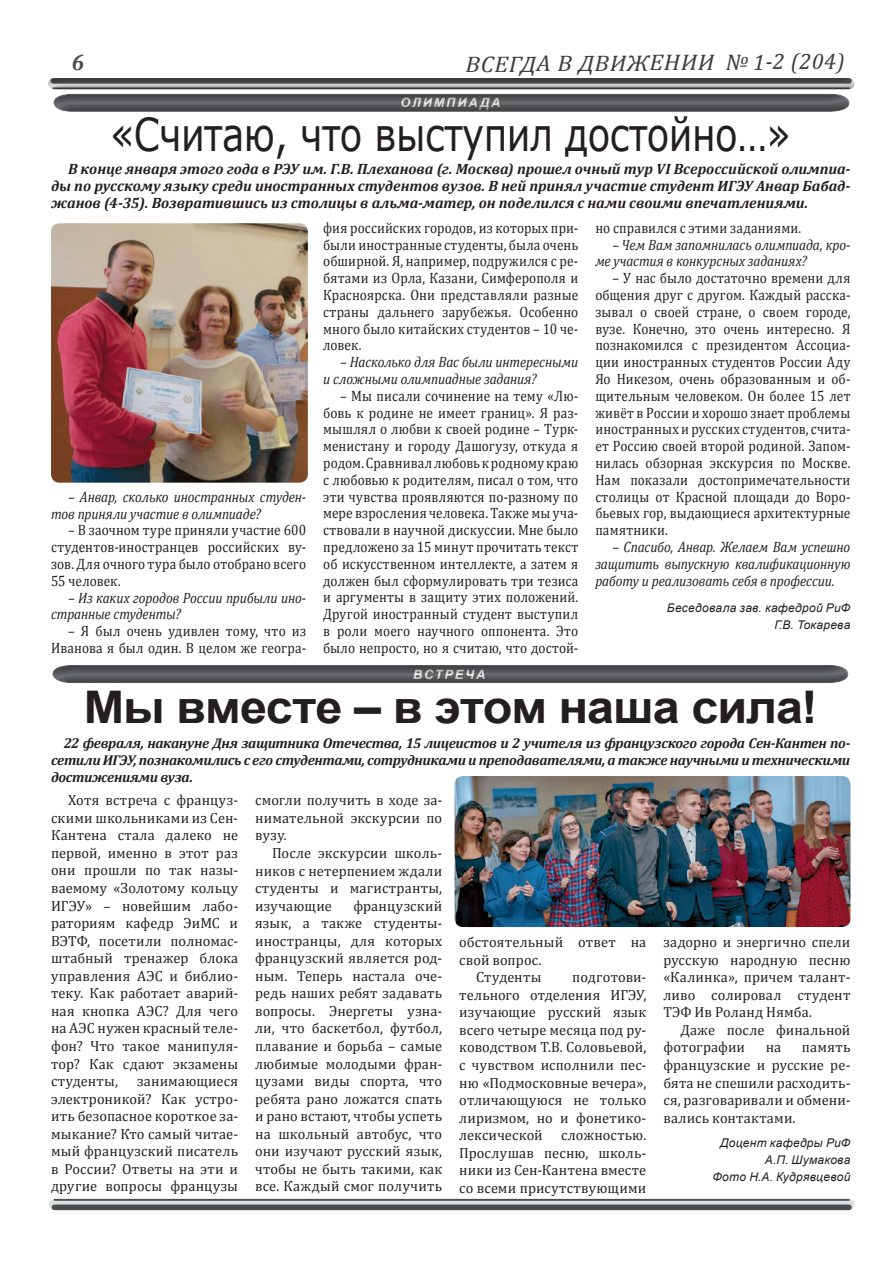
<style>
.page{position:relative;width:893px;height:1263px;background:#fff}
.page>*{position:absolute;margin:0;border:0;box-sizing:border-box;transform-origin:0 0}
.t1{font:45.3px "Verdana";letter-spacing:-.015em;color:#231f20;scale:.82 1}
.t2{font:700 45px "Arial";letter-spacing:-.02em;color:#231f20;scale:1.08 1}
.t3{font:italic 22.5px "Cambria";color:#3e3e3f;scale:1.09 1}
.t4{font:15px/16.8px "Cambria";letter-spacing:.01em;color:#231f20;text-align:justify;scale:.89 1}
.t5{font:italic 15px/16.8px "Cambria";letter-spacing:-.01em;color:#231f20;scale:.89 1}
.t6{font:italic 700 15px/17px "Cambria";letter-spacing:-.005em;color:#231f20;text-align:justify}
.t7{font:14.7px/17.5px "Cambria";letter-spacing:.01em;color:#231f20;text-align:justify}
.t8{font:italic 700 14.25px/17px "Cambria";letter-spacing:-.025em;color:#231f20;text-align:justify}
.t9{font:italic 700 12.9px "Arial";letter-spacing:.15em;color:#fff}
.t10{font:italic 12px/17px "Arial";letter-spacing:.02em;color:#231f20;text-align:right}
</style>
<div class="page">
<div style="left:54px;top:1199px;width:795px;height:11px;background:#dcdddf"></div>
<hr style="left:54px;top:1199px;width:795px;height:2px;background:#4b4c4d">
<div style="left:54px;top:1204px;width:795px;height:6px;background:#4b4c4d"></div>
<div style="left:53px;top:82px;width:796px;height:31px;background:#231f20;opacity:.5"></div>
<div style="left:52px;top:653px;width:796px;height:32px;background:#231f20;opacity:.5"></div>
<img style="left:51px;top:223px;width:257px;height:260px">
<img style="left:455px;top:776px;width:395px;height:151px">
<h3 class="t3" style="left:465px;top:50px;width:349px;rotate:-1deg">ВСЕГДА В ДВИЖЕНИИ № 1-2 (204)</h3>
<p class="t9" style="left:400px;top:94px;width:102px">ОЛИМПИАДА</p>
<h1 class="t1" style="left:110px;top:103px;width:832px">«Считаю, что выступил достойно…»</h1>
<p class="t6" style="left:51px;top:160px;width:801px;text-indent:17px">В конце января этого года в РЭУ им. Г.В. Плеханова (г. Москва) прошел очный тур VI Всероссийской олимпиа&shy;ды по русскому языку среди иностранных студентов вузов. В ней принял участие студент ИГЭУ Анвар Бабад&shy;жанов (4-35). Возвратившись из столицы в альма-матер, он поделился с нами своими впечатлениями.</p>
<p class="t5" style="left:51px;top:488px;width:288px;text-indent:17px">– Анвар, сколько иностранных студен&shy;тов приняли участие в олимпиаде?</p>
<p class="t4" style="left:51px;top:522px;width:288px;text-indent:17px">– В заочном туре приняли участие 600 студентов-иностранцев российских ву&shy;зов. Для очного тура было отобрано всего 55 человек.</p>
<p class="t5" style="left:51px;top:588px;width:288px;text-indent:17px">– Из каких городов России прибыли ино&shy;странные студенты?</p>
<p class="t4" style="left:51px;top:623px;width:288px;text-align:right">– Я был очень удивлен тому, что из<br>Иванова я был один. В целом же геогра-</p>
<p class="t4" style="left:323px;top:219px;width:288px">фия российских городов, из которых при&shy;были иностранные студенты, была очень обширной. Я, например, подружился с ре&shy;бятами из Орла, Казани, Симферополя и Красноярска. Они представляли разные страны дальнего зарубежья. Особенно много было китайских студентов – 10 че&shy;ловек.</p>
<p class="t5" style="left:323px;top:353px;width:288px;text-indent:17px">– Насколько для Вас были интересными и сложными олимпиадные задания?</p>
<p class="t4" style="left:323px;top:387px;width:288px;text-indent:17px">– Мы писали сочинение на тему «Лю&shy;бовь к родине не имеет границ». Я раз&shy;мышлял о любви к своей родине – Турк&shy;менистану и городу Дашогузу, откуда я родом. Сравнивал любовь к родному краю с любовью к родителям, писал о том, что эти чувства проявляются по-разному по мере взросления человека. Также мы уча&shy;ствовали в научной дискуссии. Мне было предложено за 15 минут прочитать текст об искусственном интеллекте, а затем я должен был сформулировать три тезиса и аргументы в защиту этих положений.<br>Другой иностранный студент выступил в роли моего научного оппонента. Это было непросто, но я считаю, что достой-</p>
<p class="t9" style="left:413px;top:665px;width:74px">ВСТРЕЧА</p>
<p class="t4" style="left:595px;top:219px;width:233px">но справился с этими заданиями.</p>
<p class="t5" style="left:595px;top:235px;width:288px;text-indent:17px">– Чем Вам запомнилась олимпиада, кро&shy;ме участия в конкурсных заданиях?</p>
<p class="t4" style="left:595px;top:270px;width:288px;text-indent:17px">– У нас было достаточно времени для общения друг с другом. Каждый расска&shy;зывал о своей стране, о своем городе, вузе. Конечно, это очень интересно. Я познакомился с президентом Ассоциа&shy;ции иностранных студентов России Аду Яо Никезом, очень образованным и об&shy;щительным человеком. Он более 15 лет живёт в России и хорошо знает проблемы иностранных и русских студентов, счита&shy;ет Россию своей второй родиной. Запом&shy;нилась обзорная экскурсия по Москве.<br>Нам показали достопримечательности столицы от Красной площади до Воро&shy;бьевых гор, выдающиеся архитектурные памятники.</p>
<p class="t5" style="left:595px;top:538px;width:288px;text-align:justify;text-indent:17px">– Спасибо, Анвар. Желаем Вам успешно защитить выпускную квалификационную работу и реализовать себя в профессии.</p>
<p class="t10" style="left:667px;top:599px;width:185px">Беседовала зав. кафедрой РиФ<br>Г.В. Токарева</p>
<h2 class="t2" style="left:84px;top:677px;width:681px">Мы вместе – в этом наша сила!</h2>
<p class="t8" style="left:51px;top:734px;width:801px;text-indent:13px">22 февраля, накануне Дня защитника Отечества, 15 лицеистов и 2 учителя из французского города Сен-Кантен по&shy;сетили ИГЭУ, познакомились с его студентами, сотрудниками и преподавателями, а также научными и техническими достижениями вуза.</p>
<p class="t7" style="left:51px;top:791px;width:189px;text-indent:17px">Хотя встреча с француз&shy;скими школьниками из Сен-Кантена стала далеко не первой, именно в этот раз они прошли по так назы&shy;ваемому «Золотому кольцу ИГЭУ» – новейшим лабо&shy;раториям кафедр ЭиМС и ВЭТФ, посетили полномас&shy;штабный тренажер блока управления АЭС и библио&shy;теку. Как работает аварий&shy;ная кнопка АЭС? Для чего на АЭС нужен красный теле&shy;фон? Что такое манипуля&shy;тор? Как сдают экзамены студенты,</p>
<p class="t7" style="left:255px;top:791px;width:189px">смогли получить в ходе за&shy;нимательной экскурсии по вузу.</p>
<p class="t7" style="left:255px;top:844px;width:189px;text-indent:17px">После экскурсии школь&shy;ников с нетерпением ждали студенты и магистранты, изучающие</p>
<p class="t7" style="left:255px;top:897px;width:189px;text-indent:98px">французский язык, а также студенты&shy;иностранцы, для которых французский является род&shy;ным. Теперь настала оче&shy;редь наших ребят задавать вопросы. Энергеты узна&shy;ли, что баскетбол, футбол, плавание и борьба – самые любимые молодыми фран&shy;цузами виды спорта, что ребята рано ложатся спать и рано встают, чтобы успеть на школьный автобус, что они изучают русский язык, чтобы не быть такими, как все. Каждый смог получить</p>
<p class="t7" style="left:459px;top:933px;width:189px">обстоятельный ответ на</p>
<p class="t7" style="left:459px;top:951px;width:84px">свой вопрос.</p>
<p class="t7" style="left:476px;top:968px;width:67px">Студенты</p>
<p class="t7" style="left:663px;top:933px;width:189px">задорно и энергично спели русскую народную песню «Калинка», причем талант&shy;ливо солировал студент ТЭФ Ив Роланд Нямба.</p>
<p class="t7" style="left:663px;top:1021px;width:189px;text-indent:17px">Даже после финальной фотографии</p>
<p class="t7" style="left:459px;top:968px;width:189px;text-indent:113px">подготови&shy;тельного отделения ИГЭУ, изучающие русский язык всего четыре месяца под ру&shy;ководством Т.В. Соловьевой, с чувством исполнили пес&shy;ню «Подмосковные вечера», отличающуюся не только лиризмом, но и фонетико&shy;лексической сложностью.<br>Прослушав песню, школь&shy;ники из Сен-Кантена вместе со всеми присутствующими</p>
<p class="t7" style="left:663px;top:1038px;width:189px;text-indent:138px">память французские и русские ре&shy;бята не спешили расходить&shy;ся, разговаривали и обмени&shy;вались контактами.</p>
<p class="t10" style="left:712px;top:1134px;width:139px">Доцент кафедры РиФ<br>А.П. Шумакова<br>Фото Н.А. Кудрявцевой</p>
<p class="t7" style="left:766px;top:1038px;width:17px">на</p>
<p class="t7" style="left:51px;top:1072px;width:189px;text-indent:86px">занимающиеся электроникой? Как устро&shy;ить безопасное короткое за&shy;мыкание? Кто самый читае&shy;мый французский писатель в России? Ответы на эти и другие вопросы французы</p>
</div>
